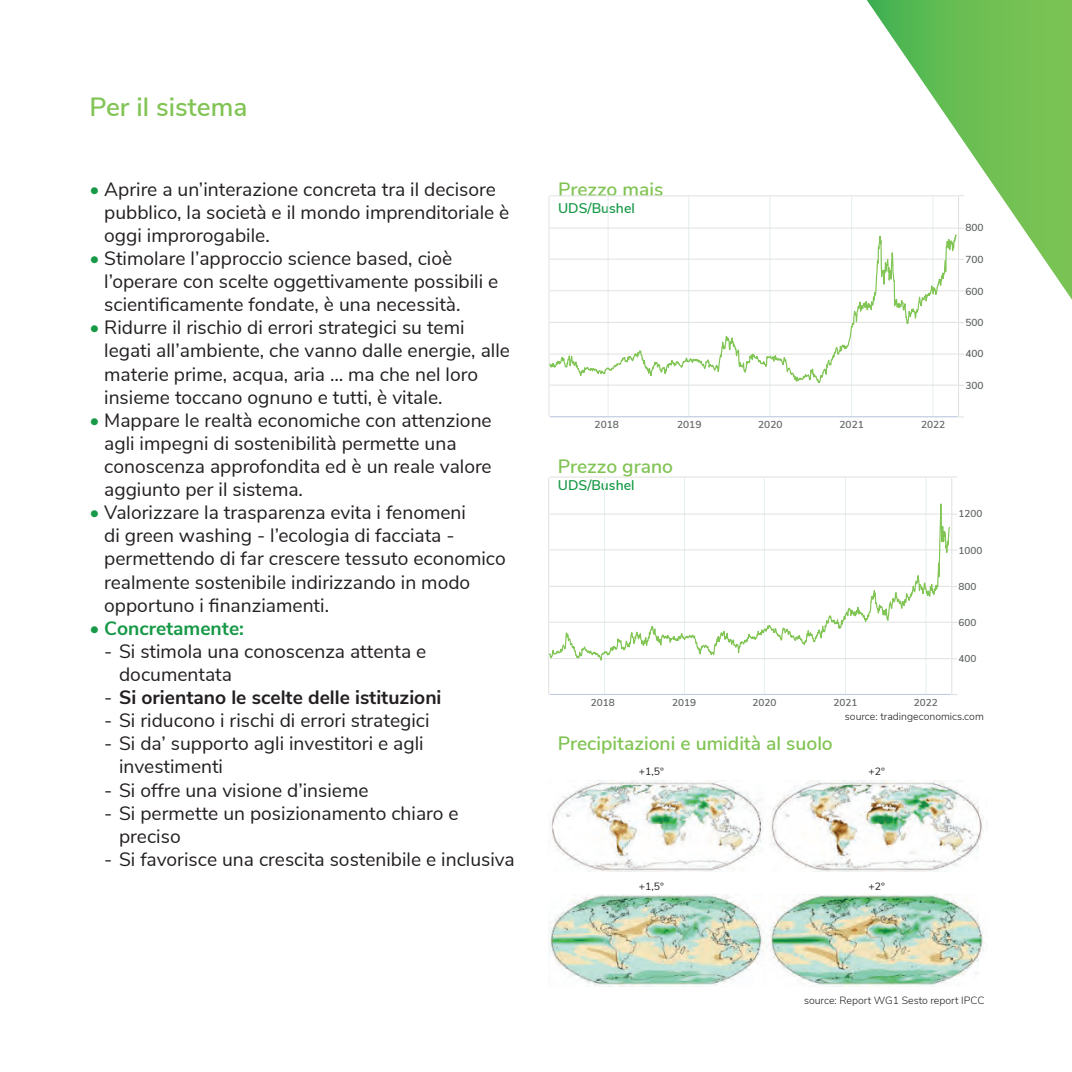
<style>
.page{position:relative;width:1072px;height:1072px;background:#fff}
.page>*{position:absolute;margin:0;border:0;box-sizing:border-box;transform-origin:0 0}
.t1{font:600 26.25px "Nunito Sans";color:#81c454}
.t2{font:19.25px/23.1px "Nunito Sans";color:#231f20}
.t3{font:600 19.25px "Nunito Sans";color:#81c454}
.t4{font:700 19.25px "Nunito Sans";color:#231f20}
.t5{font:700 19.25px "Nunito Sans";color:#179947}
.t6{font:600 14px "Nunito Sans";color:#179947}
.t7{font:300 10.5px "Nunito Sans";color:#231f20}
.t8{font:10.5px "Nunito Sans";color:#231f20}
.t9{font:600 10.15px "Nunito Sans";color:#5e6262}
.t10{font:600 9.97px "Nunito Sans";color:#5e6262}
.s1{font-weight:300;color:#179947}
.s2{font-weight:300}
.s3{font-weight:400}
</style>
<div class="page">
<svg style="left:866px;top:0;width:205px;height:298px"></svg>
<hr style="left:604px;top:477px;width:1px;height:217px;background:#e5eef0">
<hr style="left:684px;top:477px;width:1px;height:217px;background:#e5eef0">
<hr style="left:764px;top:477px;width:1px;height:217px;background:#e5eef0">
<hr style="left:845px;top:477px;width:1px;height:217px;background:#e5eef0">
<hr style="left:925px;top:477px;width:1px;height:217px;background:#e5eef0">
<hr style="left:549px;top:694px;width:401px;height:1px;background:#bfcde5">
<hr style="left:548px;top:477px;width:1px;height:217px;background:#e0e1df">
<svg style="left:549px;top:477px;width:401px;height:190px"></svg>
<hr style="left:951px;top:477px;width:1px;height:217px;background:#e0e1df">
<hr style="left:608px;top:196px;width:1px;height:220px;background:#e5eef0">
<hr style="left:688px;top:196px;width:1px;height:220px;background:#e5eef0">
<hr style="left:769px;top:196px;width:1px;height:220px;background:#e5eef0">
<hr style="left:851px;top:196px;width:1px;height:220px;background:#e5eef0">
<hr style="left:932px;top:196px;width:1px;height:220px;background:#e5eef0">
<hr style="left:550px;top:195px;width:407px;height:1px;background:#e0e1df">
<hr style="left:550px;top:416px;width:407px;height:1px;background:#bfcde5">
<hr style="left:548px;top:196px;width:1px;height:220px;background:#e0e1df">
<svg style="left:550px;top:216px;width:407px;height:170px"></svg>
<hr style="left:958px;top:196px;width:1px;height:220px;background:#e0e1df">
<img style="left:548px;top:894px;width:437px;height:92px">
<img style="left:548px;top:780px;width:436px;height:91px">
<h1 class="t1" style="left:89px;top:88px;width:160px">Per il sistema</h1>
<p class="t2" style="left:104px;top:176px;width:407px;text-indent:-15px"><span class="s1">•</span> Aprire a un’interazione concreta tra il decisore pubblico, la società e il mondo imprenditoriale è oggi improrogabile.</p>
<p class="t2" style="left:104px;top:245px;width:395px;text-indent:-15px"><span class="s1">•</span> Stimolare l’approccio science based, cioè l’operare con scelte oggettivamente possibili e scientificamente fondate, è una necessità.</p>
<p class="t2" style="left:104px;top:315px;width:407px;text-indent:-15px"><span class="s1">•</span> Ridurre il rischio di errori strategici su temi legati all’ambiente, che vanno dalle energie, alle materie prime, acqua, aria … ma che nel loro insieme toccano ognuno e tutti, è vitale.</p>
<p class="t2" style="left:104px;top:407px;width:389px;text-indent:-15px"><span class="s1">•</span> Mappare le realtà economiche con attenzione agli impegni di sostenibilità permette una conoscenza approfondita ed è un reale valore aggiunto per il sistema.</p>
<p class="t2" style="left:104px;top:500px;width:403px;text-indent:-15px"><span class="s1">•</span> Valorizzare la trasparenza evita i fenomeni<br>di green washing - l’ecologia di facciata - permettendo di far crescere tessuto economico realmente sostenibile indirizzando in modo opportuno i finanziamenti.</p>
<p class="t5" style="left:89px;top:614px;width:156px"><span class="s2">•</span> Concretamente:</p>
<p class="t2" style="left:119px;top:638px;width:309px;text-indent:-15px">- Si stimola una conoscenza attenta e documentata</p>
<p class="t4" style="left:104px;top:683px;width:339px"><span class="s3">-</span> Si orientano le scelte delle istituzioni</p>
<p class="t2" style="left:104px;top:707px;width:327px">- Si riducono i rischi di errori strategici</p>
<p class="t2" style="left:119px;top:731px;width:306px;text-indent:-15px">- Si da’ supporto agli investitori e agli investimenti</p>
<p class="t2" style="left:104px;top:777px;width:266px">- Si offre una visione d’insieme</p>
<p class="t2" style="left:119px;top:800px;width:341px;text-indent:-15px">- Si permette un posizionamento chiaro e preciso</p>
<p class="t2" style="left:104px;top:846px;width:412px">- Si favorisce una crescita sostenibile e inclusiva</p>
<p class="t3" style="left:558px;top:175px;width:107px">Prezzo mais</p>
<p class="t6" style="left:558px;top:197px;width:78px">UDS/Bushel</p>
<p class="t9" style="left:594px;top:417px;width:26px">2018</p>
<p class="t9" style="left:677px;top:417px;width:26px">2019</p>
<p class="t9" style="left:758px;top:417px;width:26px">2020</p>
<p class="t9" style="left:839px;top:417px;width:26px">2021</p>
<p class="t9" style="left:921px;top:417px;width:26px">2022</p>
<p class="t3" style="left:558px;top:452px;width:117px">Prezzo grano</p>
<p class="t6" style="left:558px;top:474px;width:78px">UDS/Bushel</p>
<p class="t9" style="left:965px;top:220px;width:20px">800</p>
<p class="t9" style="left:965px;top:252px;width:20px">700</p>
<p class="t9" style="left:965px;top:284px;width:20px">600</p>
<p class="t9" style="left:965px;top:315px;width:20px">500</p>
<p class="t9" style="left:965px;top:346px;width:20px">400</p>
<p class="t9" style="left:965px;top:378px;width:20px">300</p>
<p class="t10" style="left:958px;top:506px;width:25px">1200</p>
<p class="t10" style="left:958px;top:543px;width:25px">1000</p>
<p class="t10" style="left:958px;top:579px;width:19px">800</p>
<p class="t10" style="left:958px;top:615px;width:19px">600</p>
<p class="t10" style="left:958px;top:651px;width:19px">400</p>
<p class="t10" style="left:590px;top:695px;width:25px">2018</p>
<p class="t10" style="left:672px;top:695px;width:25px">2019</p>
<p class="t10" style="left:752px;top:695px;width:25px">2020</p>
<p class="t10" style="left:833px;top:695px;width:25px">2021</p>
<p class="t10" style="left:913px;top:695px;width:25px">2022</p>
<p class="t3" style="left:558px;top:729px;width:276px">Precipitazioni e umidità al suolo</p>
<p class="t7" style="left:845px;top:709px;width:140px">source: tradingeconomics.com</p>
<p class="t8" style="left:639px;top:763px;width:27px">+1,5°</p>
<p class="t8" style="left:868px;top:763px;width:18px">+2°</p>
<p class="t8" style="left:639px;top:879px;width:27px">+1,5°</p>
<p class="t8" style="left:868px;top:879px;width:18px">+2°</p>
<p class="t7" style="left:804px;top:993px;width:182px">source: Report WG1 Sesto report IPCC</p>
</div>
